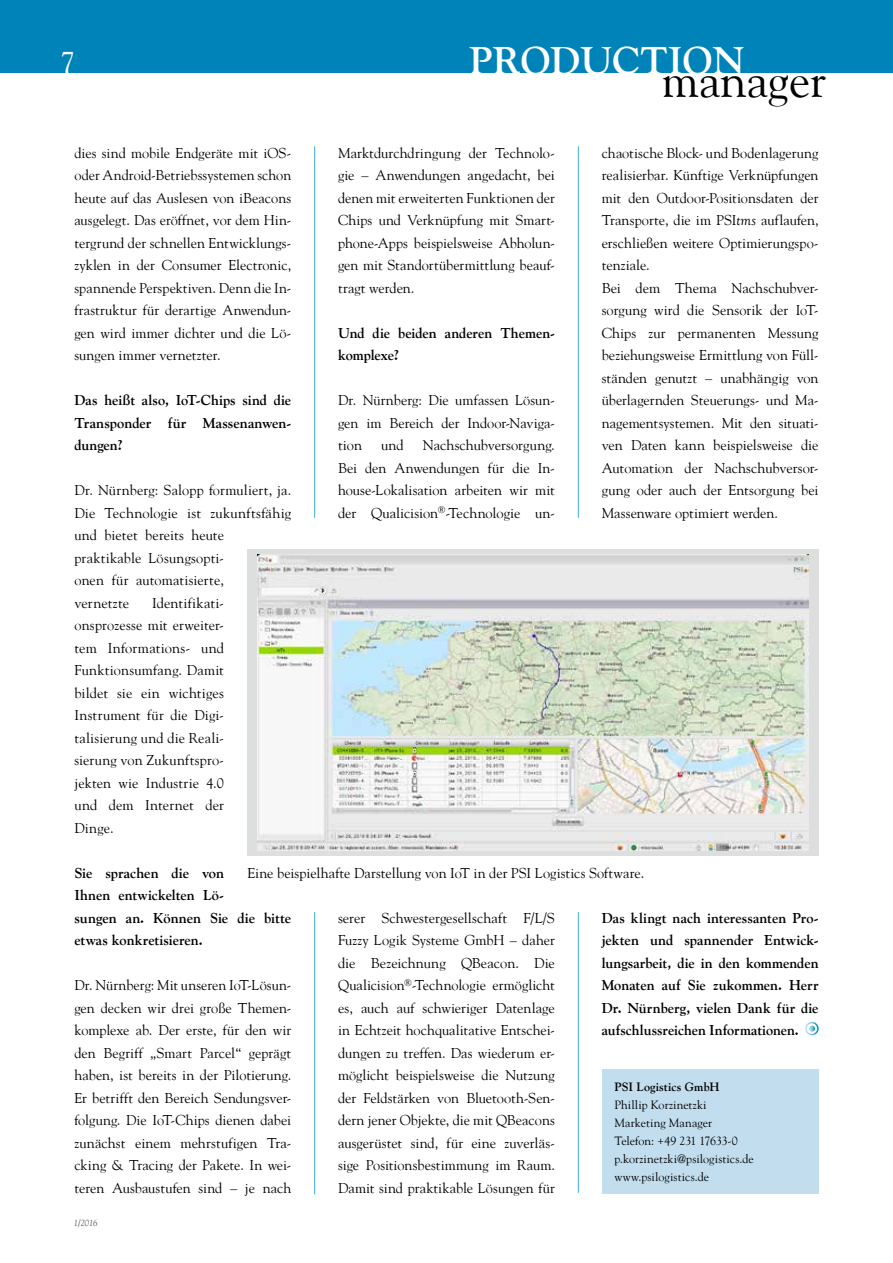
<style>
.page{position:relative;width:893px;height:1263px;background:#fff}
.page>*{position:absolute;margin:0;border:0;box-sizing:border-box;transform-origin:0 0}
.t1{font:47.7px "Goudy";color:#000}
.t2{font:700 38.4px "Goudy";color:#fff}
.t3{font:30px "Goudy";color:#fff}
.t4{font:14.25px/22.5px "Goudy";letter-spacing:.005em;color:#000;text-align:justify}
.t5{font:700 14.25px/22.5px "Goudy";color:#000;text-align:justify}
.t6{font:12px/18px "Goudy";letter-spacing:.005em;color:#000}
.t7{font:700 12px "Goudy";letter-spacing:.005em;color:#000}
.t8{font:italic 9px "Goudy";color:#565655}
.s1{font-style:italic}
</style>
<div class="page">
<div style="left:0;top:0;width:893px;height:72px;background:#0083b8"></div>
<hr style="left:314px;top:912px;width:1px;height:282px;background:#40aad3">
<hr style="left:578px;top:912px;width:1px;height:281px;background:#40aad3">
<div style="left:602px;top:1069px;width:217px;height:125px;background:#c1ddee"></div>
<div style="left:805px;top:1022px;width:14px;height:13px;border:2px solid #fff;border-radius:50%"></div>
<svg style="left:809px;top:1025px;width:6px;height:7px"></svg>
<div style="left:247px;top:549px;width:572px;height:307px;background:#dddede"></div>
<img style="left:258px;top:555px;width:550px;height:295px">
<hr style="left:314px;top:146px;width:1px;height:372px;background:#40aad3">
<hr style="left:578px;top:146px;width:1px;height:372px;background:#40aad3">
<h3 class="t3" style="left:60px;top:44px;width:16px">7</h3>
<h2 class="t2" style="left:469px;top:37px;width:277px">PRODUCTION</h2>
<h1 class="t1" style="left:662px;top:51px;width:166px">manager</h1>
<p class="t4" style="left:74px;top:141px;width:218px">dies sind mobile Endgeräte mit iOS&shy;oder Android-Betriebssystemen schon heute auf das Auslesen von iBeacons ausgelegt. Das eröffnet, vor dem Hin&shy;tergrund der schnellen Entwicklungs&shy;zyklen in der Consumer Electronic, spannende Perspektiven. Denn die In&shy;frastruktur für derartige Anwendun&shy;gen wird immer dichter und die Lö&shy;sungen immer vernetzter.</p>
<p class="t5" style="left:74px;top:389px;width:218px">Das heißt also, IoT-Chips sind die Transponder für Massenanwen&shy;dungen?</p>
<p class="t4" style="left:74px;top:479px;width:218px;text-align:left">Dr. Nürnberg: Salopp formuliert, ja.<br>Die Technologie ist zukunftsfähig und bietet bereits heute praktikable Lösungsopti-<br>onen für automatisierte,<br>vernetzte</p>
<p class="t4" style="left:338px;top:141px;width:218px">Marktdurchdringung der Technolo&shy;gie – Anwendungen angedacht, bei denen mit erweiterten Funktionen der Chips und Verknüpfung mit Smart&shy;phone-Apps beispielsweise Abholun&shy;gen mit Standortübermittlung beauf&shy;tragt werden.</p>
<p class="t5" style="left:338px;top:321px;width:218px">Und die beiden anderen Themen&shy;komplexe?</p>
<p class="t4" style="left:338px;top:389px;width:218px">Dr. Nürnberg: Die umfassen Lösun&shy;gen im Bereich der Indoor-Naviga&shy;tion</p>
<p class="t4" style="left:602px;top:141px;width:218px;text-align:left">chaotische Block- und Bodenlagerung realisierbar. Künftige Verknüpfungen mit den Outdoor-Positionsdaten der Transporte, die im PSI<span class="s1">tms</span> auflaufen, erschließen weitere Optimierungspo&shy;tenziale.<br>Bei dem Thema Nachschubver&shy;sorgung wird die Sensorik der IoT-Chips zur permanenten Messung beziehungsweise Ermittlung von Füll&shy;ständen genutzt – unabhängig von überlagernden Steuerungs- und Ma&shy;nagementsystemen. Mit den situati&shy;ven Daten kann beispielsweise die Automation der Nachschubversor&shy;gung oder auch der Entsorgung bei Massenware optimiert werden.</p>
<p class="t4" style="left:338px;top:434px;width:218px;text-indent:85px">Nachschubversorgung.<br>Bei den Anwendungen für die In&shy;house-Lokalisation arbeiten wir mit der Qualicision<sup>®</sup>-Technologie un-</p>
<p class="t4" style="left:381px;top:434px;width:24px">und</p>
<p class="t4" style="left:74px;top:591px;width:151px;text-indent:78px">Identifikati&shy;onsprozesse mit erweiter&shy;tem Informations- und Funktionsumfang. Damit bildet sie ein wichtiges Instrument für die Digi&shy;talisierung und die Reali&shy;sierung von Zukunftspro&shy;jekten wie Industrie 4.0 und dem Internet der Dinge.</p>
<p class="t5" style="left:74px;top:861px;width:218px;text-align:left">Sie sprachen die von<br>Ihnen entwickelten Lö-<br>sungen an. Können Sie die bitte etwas konkretisieren.</p>
<p class="t4" style="left:74px;top:974px;width:218px">Dr. Nürnberg: Mit unseren IoT-Lösun&shy;gen decken wir drei große Themen&shy;komplexe ab. Der erste, für den wir den Begriff „Smart Parcel“ geprägt haben, ist bereits in der Pilotierung.<br>Er betrifft den Bereich Sendungsver&shy;folgung. Die IoT-Chips dienen dabei zunächst einem mehrstufigen Tra&shy;cking &amp; Tracing der Pakete. In wei&shy;teren Ausbaustufen sind – je nach</p>
<p class="t4" style="left:247px;top:861px;width:398px">Eine beispielhafte Darstellung von IoT in der PSI Logistics Software.</p>
<p class="t5" style="left:602px;top:906px;width:218px">Das klingt nach interessanten Pro&shy;jekten und spannender Entwick&shy;lungsarbeit, die in den kommenden Monaten auf Sie zukommen. Herr Dr. Nürnberg, vielen Dank für die aufschlussreichen Informationen.</p>
<p class="t4" style="left:338px;top:906px;width:218px">serer Schwestergesellschaft F/L/S Fuzzy Logik Systeme GmbH – daher die Bezeichnung QBeacon. Die Qualicision<sup>®</sup>-Technologie ermöglicht es, auch auf schwieriger Datenlage in Echtzeit hochqualitative Entschei&shy;dungen zu treffen. Das wiederum er&shy;möglicht beispielsweise die Nutzung der Feldstärken von Bluetooth-Sen&shy;dern jener Objekte, die mit QBeacons ausgerüstet sind, für eine zuverläs&shy;sige Positionsbestimmung im Raum.<br>Damit sind praktikable Lösungen für</p>
<p class="t7" style="left:614px;top:1079px;width:107px">PSI Logistics GmbH</p>
<p class="t6" style="left:614px;top:1095px;width:141px">Phillip Korzinetzki<br>Marketing Manager<br>Telefon: +49 231 17633-0 p.korzinetzki@psilogistics.de www.psilogistics.de</p>
<p class="t8" style="left:74px;top:1217px;width:25px">1/2016</p>
</div>
